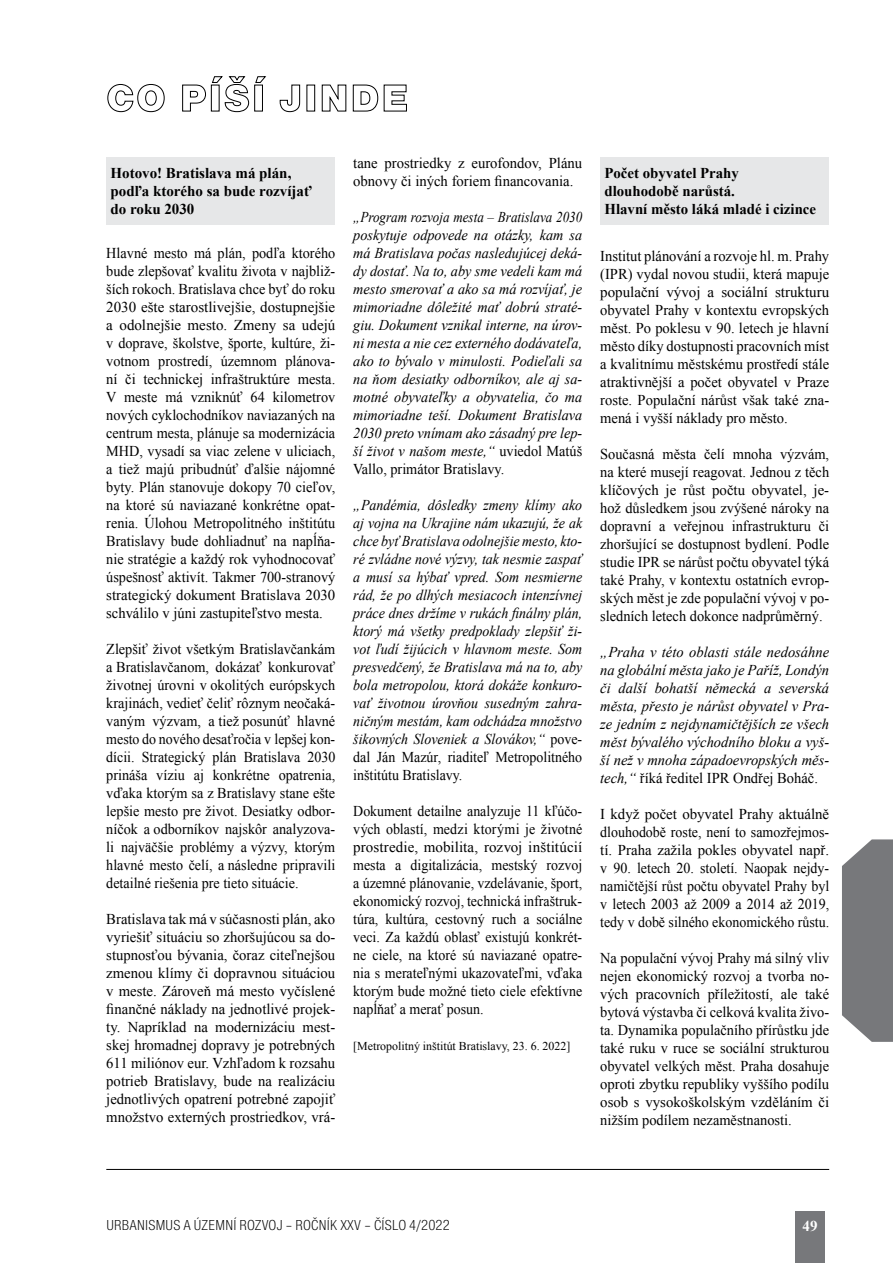
<style>
.page{position:relative;width:893px;height:1263px;background:#fff}
.page>*{position:absolute;margin:0;border:0;box-sizing:border-box;transform-origin:0 0}
.t1{font:15px/18px "Times New Roman";color:#000;text-align:justify;scale:.95 1}
.t2{font:15px/18px "Times New Roman";color:#000;text-align:justify}
.t3{font:15px/18px "Times New Roman";color:#000;text-align:justify;scale:.96 1}
.t4{font:italic 15px/18px "Times New Roman";color:#000;text-align:justify;scale:.93 1}
.t5{font:italic 15px/18px "Times New Roman";color:#000;text-align:justify;scale:.87 1}
.t6{font:15px/18px "Times New Roman";color:#000;text-align:justify;scale:.93 1}
.t7{font:italic 15px/18px "Times New Roman";color:#000;text-align:justify}
.t8{font:700 15px/18px "Times New Roman";color:#000}
.t9{font:15px "Nimbus Sans DOT Ligh Cond";letter-spacing:.015em;color:#000}
.t10{font:700 15px "Times New Roman";color:#fff}
.t11{font:12px "Times New Roman";color:#000}
.s1{font-style:normal}
</style>
<div class="page">
<div style="left:795px;top:1212px;width:30px;height:51px;background:#77787b"></div>
<hr style="left:106px;top:1169px;width:723px;height:1px;background:#000">
<svg style="left:842px;top:839px;width:51px;height:203px;background:#818285"></svg>
<div style="left:600px;top:157px;width:229px;height:68px;background:#e6e7e8"></div>
<div style="left:106px;top:157px;width:229px;height:68px;background:#e6e7e8"></div>
<svg style="left:107px;top:84px;width:58px;height:28px"></svg>
<svg style="left:182px;top:76px;width:84px;height:36px"></svg>
<svg style="left:279px;top:84px;width:21px;height:28px"></svg>
<div style="left:306px;top:85px;width:9px;height:26px;border:1px solid #000"></div>
<svg style="left:321px;top:84px;width:86px;height:28px"></svg>
<p class="t8" style="left:111px;top:164px;width:203px">Hotovo! Bratislava má plán, podľa ktorého sa bude rozvíjať do roku 2030</p>
<p class="t1" style="left:106px;top:243px;width:243px">Hlavné mesto má plán, podľa ktorého bude zlepšovať kvalitu života v najbliž&shy;ších rokoch. Bratislava chce byť do roku 2030 ešte starostlivejšie, dostupnejšie a odolnejšie mesto. Zmeny sa udejú v doprave, školstve, športe, kultúre, ži&shy;votnom prostredí, územnom plánova&shy;ní či technickej infraštruktúre mesta.<br>V meste má vzniknúť 64 kilometrov nových cyklochodníkov naviazaných na centrum mesta, plánuje sa modernizácia MHD, vysadí sa viac zelene v uliciach, a tiež majú pribudnúť ďalšie nájomné byty. Plán stanovuje dokopy 70 cieľov, na ktoré sú naviazané konkrétne opat&shy;renia. Úlohou Metropolitného inštitútu Bratislavy bude dohliadnuť na napĺňa&shy;nie stratégie a každý rok vyhodnocovať úspešnosť aktivít. Takmer 700-stranový strategický dokument Bratislava 2030 schválilo v júni zastupiteľstvo mesta.</p>
<p class="t1" style="left:106px;top:639px;width:243px">Zlepšiť život všetkým Bratislavčankám a Bratislavčanom, dokázať konkurovať životnej úrovni v okolitých európskych krajinách, vedieť čeliť rôznym neočaká&shy;vaným výzvam, a tiež posunúť hlavné mesto do nového desaťročia v lepšej kon&shy;dícii. Strategický plán Bratislava 2030 prináša víziu aj konkrétne opatrenia, vďaka ktorým sa z Bratislavy stane ešte lepšie mesto pre život. Desiatky odbor&shy;níčok a odborníkov najskôr analyzova&shy;li najväčšie problémy a výzvy, ktorým hlavné mesto čelí, a následne pripravili detailné riešenia pre tieto situácie.</p>
<p class="t2" style="left:106px;top:909px;width:230px">Bratislava tak má v súčasnosti plán, ako vyriešiť situáciu so zhoršujúcou sa do&shy;stupnosťou bývania, čoraz citeľnejšou zmenou klímy či dopravnou situáciou v meste. Zároveň má mesto vyčíslené finančné náklady na jednotlivé projek&shy;ty. Napríklad na modernizáciu mest&shy;skej hromadnej dopravy je potrebných 611 miliónov eur. Vzhľadom k rozsahu potrieb Bratislavy, bude na realizáciu jednotlivých opatrení potrebné zapojiť množstvo externých prostriedkov, vrá-</p>
<p class="t2" style="left:353px;top:153px;width:230px">tane prostriedky z eurofondov, Plánu obnovy či iných foriem financovania.</p>
<p class="t5" style="left:353px;top:207px;width:265px">„Program rozvoja mesta – Bratislava 2030 poskytuje odpovede na otázky, kam sa má Bratislava počas nasledujúcej deká&shy;dy dostať. Na to, aby sme vedeli kam má mesto smerovať a ako sa má rozvíjať, je mimoriadne dôležité mať dobrú straté&shy;giu. Dokument vznikal interne, na úrov&shy;ni mesta a nie cez externého dodávateľa, ako to bývalo v minulosti. Podieľali sa na ňom desiatky odborníkov, ale aj sa&shy;motné obyvateľky a obyvatelia, čo ma mimoriadne teší. Dokument Bratislava 2030 preto vnímam ako zásadný pre lep&shy;ší život v našom meste,“ <span class="s1">uviedol Matúš Vallo, primátor Bratislavy.</span></p>
<p class="t4" style="left:353px;top:495px;width:248px">„Pandémia, dôsledky zmeny klímy ako aj vojna na Ukrajine nám ukazujú, že ak chce byť Bratislava odolnejšie mesto, kto&shy;ré zvládne nové výzvy, tak nesmie zaspať a musí sa hýbať vpred. Som nesmierne rád, že po dlhých mesiacoch intenzívnej práce dnes držíme v rukách finálny plán, ktorý má všetky predpoklady zlepšiť ži&shy;vot ľudí žijúcich v hlavnom meste. Som presvedčený, že Bratislava má na to, aby bola metropolou, ktorá dokáže konkuro&shy;vať životnou úrovňou susedným zahra&shy;ničným mestám, kam odchádza množstvo šikovných Sloveniek a Slovákov,“ <span class="s1">pove&shy;dal Ján Mazúr, riaditeľ Metropolitného inštitútu Bratislavy.</span></p>
<p class="t6" style="left:353px;top:801px;width:248px">Dokument detailne analyzuje 11 kľúčo&shy;vých oblastí, medzi ktorými je životné prostredie, mobilita, rozvoj inštitúcií mesta a digitalizácia, mestský rozvoj a územné plánovanie, vzdelávanie, šport, ekonomický rozvoj, technická infraštruk&shy;túra, kultúra, cestovný ruch a sociálne veci. Za každú oblasť existujú konkrét&shy;ne ciele, na ktoré sú naviazané opatre&shy;nia s merateľnými ukazovateľmi, vďaka ktorým bude možné tieto ciele efektívne napĺňať a merať posun.</p>
<p class="t11" style="left:353px;top:1038px;width:219px">[Metropolitný inštitút Bratislavy, 23. 6. 2022]</p>
<p class="t8" style="left:604px;top:164px;width:213px">Počet obyvatel Prahy dlouhodobě narůstá.<br>Hlavní město láká mladé i cizince</p>
<p class="t2" style="left:600px;top:246px;width:230px">Institut plánování a rozvoje hl. m. Prahy (IPR) vydal novou studii, která mapuje populační vývoj a sociální strukturu obyvatel Prahy v kontextu evropských měst. Po poklesu v 90. letech je hlavní město díky dostupnosti pracovních míst a kvalitnímu městskému prostředí stále atraktivnější a počet obyvatel v Praze roste. Populační nárůst však také zna&shy;mená i vyšší náklady pro město.</p>
<p class="t3" style="left:600px;top:444px;width:240px">Současná města čelí mnoha výzvám, na které musejí reagovat. Jednou z těch klíčových je růst počtu obyvatel, je&shy;hož důsledkem jsou zvýšené nároky na dopravní a veřejnou infrastrukturu či zhoršující se dostupnost bydlení. Podle studie IPR se nárůst počtu obyvatel týká také Prahy, v kontextu ostatních evrop&shy;ských měst je zde populační vývoj v po&shy;sledních letech dokonce nadprůměrný.</p>
<p class="t7" style="left:600px;top:642px;width:230px">„Praha v této oblasti stále nedosáhne na globální města jako je Paříž, Londýn či další bohatší německá a severská města, přesto je nárůst obyvatel v Pra&shy;ze jedním z nejdynamičtějších ze všech měst bývalého východního bloku a vyš&shy;ší než v mnoha západoevropských měs&shy;tech,“ <span class="s1">říká ředitel IPR Ondřej Boháč.</span></p>
<p class="t2" style="left:600px;top:804px;width:230px">I když počet obyvatel Prahy aktuálně dlouhodobě roste, není to samozřejmos&shy;tí. Praha zažila pokles obyvatel např. v 90. letech 20. století. Naopak nejdy&shy;namičtější růst počtu obyvatel Prahy byl v letech 2003 až 2009 a 2014 až 2019, tedy v době silného ekonomického růstu.</p>
<p class="t3" style="left:600px;top:948px;width:240px">Na populační vývoj Prahy má silný vliv nejen ekonomický rozvoj a tvorba no&shy;vých pracovních příležitostí, ale také bytová výstavba či celková kvalita živo&shy;ta. Dynamika populačního přírůstku jde také ruku v ruce se sociální strukturou obyvatel velkých měst. Praha dosahuje oproti zbytku republiky vyššího podílu osob s vysokoškolským vzděláním či nižším podílem nezaměstnanosti.</p>
<p class="t9" style="left:106px;top:1217px;width:345px">URBANISMUS A ÚZEMNÍ ROZVOJ – ROČNÍK XXV – ČÍSLO 4/2022</p>
<p class="t10" style="left:802px;top:1215px;width:16px">49</p>
</div>
